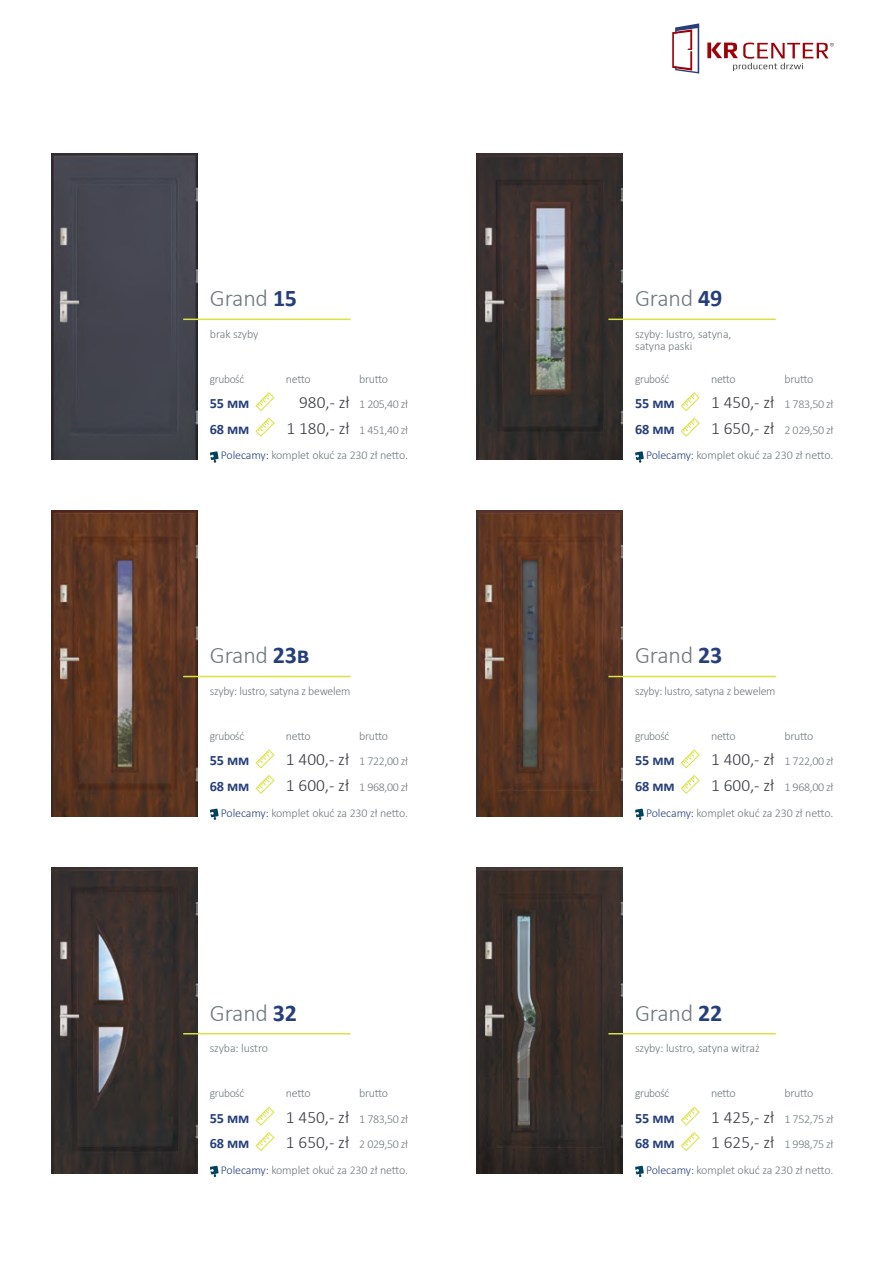
<style>
.page{position:relative;width:893px;height:1263px;background:#fff}
.page>*{position:absolute;margin:0;border:0;box-sizing:border-box;transform-origin:0 0}
.t1{font:300 24px "Calibri";letter-spacing:-.01em;color:#70787d}
.t2{font:300 17.25px "Calibri";color:#36393f}
.t3{font:700 14.25px "Calibri";letter-spacing:-.01em;color:#263f7b}
.t4{font:300 12px/12.6px "Calibri";letter-spacing:-.02em;color:#70787d}
.t5{font:300 12px "Calibri";letter-spacing:-.02em;color:#70787d;scale:.95 1}
.s1{font-weight:700;color:#263f7b}
.s2{color:#263f7b}
</style>
<div class="page">
<svg style="left:672px;top:23px;width:27px;height:51px"></svg>
<svg style="left:707px;top:43px;width:126px;height:28px"></svg>
<img style="left:476px;top:510px;width:146px;height:306px">
<img style="left:51px;top:510px;width:146px;height:306px">
<img style="left:476px;top:867px;width:146px;height:307px">
<img style="left:51px;top:867px;width:146px;height:307px">
<hr style="left:608px;top:676px;width:168px;height:1px;background:#dae242">
<hr style="left:183px;top:676px;width:168px;height:1px;background:#dae242">
<hr style="left:608px;top:1033px;width:168px;height:1px;background:#dae242">
<hr style="left:183px;top:1033px;width:168px;height:1px;background:#dae242">
<img style="left:51px;top:153px;width:146px;height:306px">
<hr style="left:183px;top:319px;width:168px;height:1px;background:#dae242">
<img style="left:476px;top:153px;width:146px;height:306px">
<hr style="left:608px;top:319px;width:168px;height:1px;background:#dae242">
<svg style="left:255px;top:1106px;width:20px;height:20px"></svg>
<svg style="left:255px;top:749px;width:20px;height:19px"></svg>
<svg style="left:255px;top:392px;width:20px;height:19px"></svg>
<svg style="left:681px;top:1106px;width:19px;height:20px"></svg>
<svg style="left:681px;top:749px;width:19px;height:19px"></svg>
<svg style="left:681px;top:392px;width:19px;height:19px"></svg>
<svg style="left:255px;top:1132px;width:20px;height:19px"></svg>
<svg style="left:255px;top:775px;width:20px;height:19px"></svg>
<svg style="left:255px;top:418px;width:20px;height:19px"></svg>
<svg style="left:681px;top:1132px;width:19px;height:19px"></svg>
<svg style="left:681px;top:775px;width:19px;height:19px"></svg>
<svg style="left:681px;top:418px;width:19px;height:19px"></svg>
<svg style="left:210px;top:1166px;width:9px;height:11px"></svg>
<svg style="left:635px;top:1166px;width:9px;height:11px"></svg>
<svg style="left:635px;top:809px;width:9px;height:11px"></svg>
<svg style="left:635px;top:451px;width:9px;height:12px"></svg>
<svg style="left:210px;top:451px;width:9px;height:12px"></svg>
<svg style="left:210px;top:809px;width:9px;height:11px"></svg>
<h1 class="t1" style="left:210px;top:283px;width:89px">Grand <span class="s1">15</span></h1>
<p class="t4" style="left:210px;top:327px;width:50px">brak szyby</p>
<h1 class="t1" style="left:635px;top:283px;width:89px">Grand <span class="s1">49</span></h1>
<p class="t4" style="left:635px;top:327px;width:98px">szyby: lustro, satyna, satyna paski</p>
<p class="t5" style="left:210px;top:371px;width:38px">grubość</p>
<p class="t4" style="left:286px;top:372px;width:26px">netto</p>
<p class="t4" style="left:359px;top:372px;width:30px">brutto</p>
<p class="t5" style="left:635px;top:371px;width:38px">grubość</p>
<p class="t4" style="left:711px;top:372px;width:26px">netto</p>
<p class="t4" style="left:784px;top:372px;width:30px">brutto</p>
<p class="t3" style="left:210px;top:393px;width:41px">55 mm</p>
<h2 class="t2" style="left:299px;top:392px;width:52px">980,- zł</h2>
<p class="t4" style="left:359px;top:398px;width:50px">1 205,40 zł</p>
<p class="t3" style="left:635px;top:393px;width:41px">55 mm</p>
<h2 class="t2" style="left:711px;top:392px;width:65px">1 450,- zł</h2>
<p class="t4" style="left:784px;top:398px;width:50px">1 783,50 zł</p>
<p class="t3" style="left:210px;top:419px;width:41px">68 mm</p>
<h2 class="t2" style="left:287px;top:417px;width:65px">1 180,- zł</h2>
<p class="t4" style="left:359px;top:423px;width:50px">1 451,40 zł</p>
<p class="t3" style="left:635px;top:419px;width:41px">68 mm</p>
<h2 class="t2" style="left:711px;top:417px;width:65px">1 650,- zł</h2>
<p class="t4" style="left:784px;top:423px;width:50px">2 029,50 zł</p>
<p class="t4" style="left:221px;top:449px;width:189px"><span class="s2">Polecamy:</span> komplet okuć za 230 zł netto.</p>
<p class="t4" style="left:646px;top:449px;width:189px"><span class="s2">Polecamy:</span> komplet okuć za 230 zł netto.</p>
<h1 class="t1" style="left:210px;top:640px;width:101px">Grand <span class="s1">23b</span></h1>
<h1 class="t1" style="left:635px;top:640px;width:89px">Grand <span class="s1">23</span></h1>
<p class="t4" style="left:210px;top:684px;width:142px">szyby: lustro, satyna z bewelem</p>
<p class="t4" style="left:635px;top:684px;width:142px">szyby: lustro, satyna z bewelem</p>
<p class="t5" style="left:210px;top:728px;width:38px">grubość</p>
<p class="t4" style="left:286px;top:729px;width:26px">netto</p>
<p class="t4" style="left:359px;top:729px;width:30px">brutto</p>
<p class="t5" style="left:635px;top:728px;width:38px">grubość</p>
<p class="t4" style="left:711px;top:729px;width:26px">netto</p>
<p class="t4" style="left:784px;top:729px;width:30px">brutto</p>
<p class="t3" style="left:210px;top:751px;width:41px">55 mm</p>
<h2 class="t2" style="left:286px;top:749px;width:65px">1 400,- zł</h2>
<p class="t4" style="left:359px;top:755px;width:50px">1 722,00 zł</p>
<p class="t3" style="left:635px;top:751px;width:41px">55 mm</p>
<h2 class="t2" style="left:711px;top:749px;width:65px">1 400,- zł</h2>
<p class="t4" style="left:784px;top:755px;width:50px">1 722,00 zł</p>
<p class="t3" style="left:210px;top:776px;width:41px">68 mm</p>
<h2 class="t2" style="left:286px;top:774px;width:65px">1 600,- zł</h2>
<p class="t4" style="left:359px;top:780px;width:50px">1 968,00 zł</p>
<p class="t3" style="left:635px;top:776px;width:41px">68 mm</p>
<h2 class="t2" style="left:711px;top:774px;width:65px">1 600,- zł</h2>
<p class="t4" style="left:784px;top:780px;width:50px">1 968,00 zł</p>
<p class="t4" style="left:221px;top:806px;width:189px"><span class="s2">Polecamy:</span> komplet okuć za 230 zł netto.</p>
<p class="t4" style="left:646px;top:806px;width:189px"><span class="s2">Polecamy:</span> komplet okuć za 230 zł netto.</p>
<h1 class="t1" style="left:210px;top:998px;width:89px">Grand <span class="s1">32</span></h1>
<h1 class="t1" style="left:635px;top:998px;width:89px">Grand <span class="s1">22</span></h1>
<p class="t4" style="left:210px;top:1041px;width:60px">szyba: lustro</p>
<p class="t4" style="left:635px;top:1041px;width:126px">szyby: lustro, satyna witraż</p>
<p class="t5" style="left:210px;top:1086px;width:38px">grubość</p>
<p class="t4" style="left:286px;top:1087px;width:26px">netto</p>
<p class="t4" style="left:359px;top:1087px;width:30px">brutto</p>
<p class="t5" style="left:635px;top:1086px;width:38px">grubość</p>
<p class="t4" style="left:711px;top:1087px;width:26px">netto</p>
<p class="t4" style="left:784px;top:1087px;width:30px">brutto</p>
<p class="t3" style="left:210px;top:1108px;width:41px">55 mm</p>
<h2 class="t2" style="left:286px;top:1106px;width:65px">1 450,- zł</h2>
<p class="t4" style="left:359px;top:1112px;width:50px">1 783,50 zł</p>
<p class="t3" style="left:635px;top:1108px;width:41px">55 mm</p>
<h2 class="t2" style="left:711px;top:1106px;width:65px">1 425,- zł</h2>
<p class="t4" style="left:784px;top:1112px;width:50px">1 752,75 zł</p>
<p class="t3" style="left:210px;top:1133px;width:41px">68 mm</p>
<h2 class="t2" style="left:286px;top:1132px;width:65px">1 650,- zł</h2>
<p class="t4" style="left:359px;top:1138px;width:50px">2 029,50 zł</p>
<p class="t3" style="left:635px;top:1133px;width:41px">68 mm</p>
<h2 class="t2" style="left:711px;top:1132px;width:65px">1 625,- zł</h2>
<p class="t4" style="left:784px;top:1138px;width:50px">1 998,75 zł</p>
<p class="t4" style="left:221px;top:1163px;width:189px"><span class="s2">Polecamy:</span> komplet okuć za 230 zł netto.</p>
<p class="t4" style="left:646px;top:1163px;width:189px"><span class="s2">Polecamy:</span> komplet okuć za 230 zł netto.</p>
</div>
